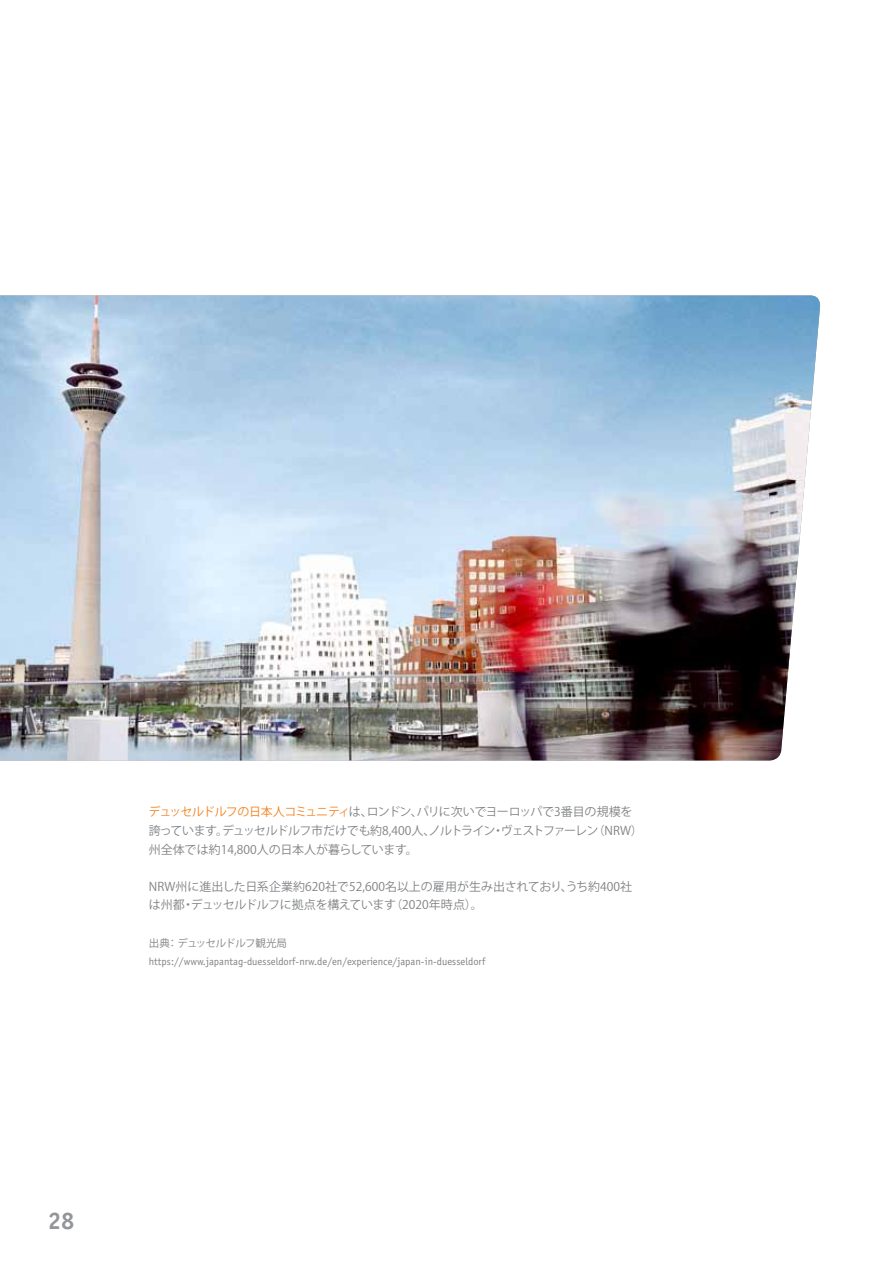
<style>
.page{position:relative;width:893px;height:1263px;background:#fff}
.page>*{position:absolute;margin:0;border:0;box-sizing:border-box;transform-origin:0 0}
.t1{font:700 24px "Officina Sans";color:#939598}
.t2{font:12px/18.6px "Koz Go Pro";letter-spacing:-.025em;color:#808285}
.t3{font:12px/18.6px "Koz Go Pro";letter-spacing:.005em;color:#808285}
.t4{font:10.5px "Officina Sans";letter-spacing:.005em;color:#808285}
.t5{font:10.5px "Koz Go Pro";letter-spacing:-.025em;color:#808285}
.s1{color:#f58220}
</style>
<div class="page">
<img style="left:0;top:295px;width:821px;height:465px">
<p class="t2" style="left:149px;top:803px;width:496px"><span class="s1">デュッセルドルフの日本人コミュニティ</span>は、ロンドン、パリに次いでヨーロッパで3番目の規模を誇っています。デュッセルドルフ市だけでも約8,400人、ノルトライン・ヴェストファーレン（NRW）州全体では約14,800人の日本人が暮らしています。</p>
<p class="t3" style="left:149px;top:877px;width:485px">NRW州に進出した日系企業約620社で52,600名以上の雇用が生み出されており、うち約400社は州都・デュッセルドルフに拠点を構えています（2020年時点）。</p>
<p class="t5" style="left:149px;top:936px;width:140px">出典： デュッセルドルフ観光局</p>
<p class="t4" style="left:149px;top:955px;width:338px">https://www.japantag-duesseldorf-nrw.de/en/experience/japan-in-duesseldorf</p>
<h1 class="t1" style="left:48px;top:1206px;width:28px">28</h1>
</div>
